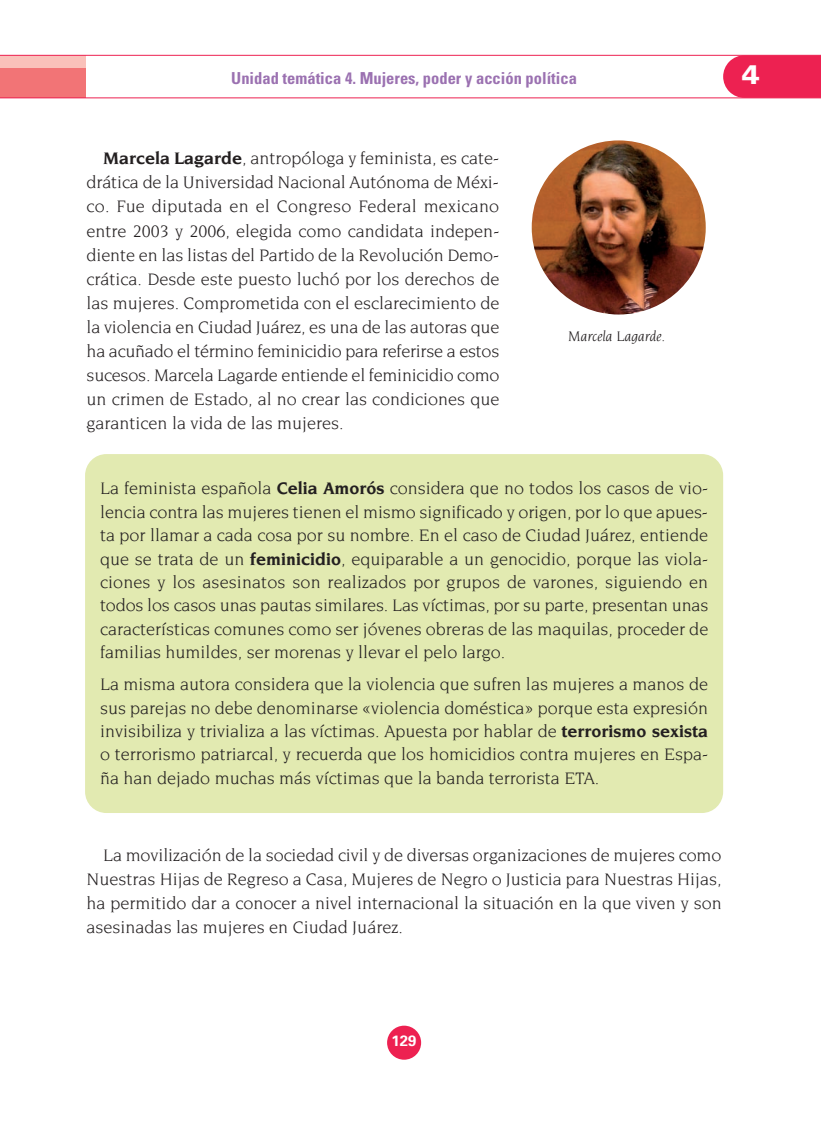
<style>
.page{position:relative;width:821px;height:1132px;background:#fff}
.page>*{position:absolute;margin:0;border:0;box-sizing:border-box;transform-origin:0 0}
.t1{font:900 27px "Univers";color:#fff}
.t2{font:18px/24px "Novarese";color:#231f20;text-align:justify}
.t3{font:700 condensed 16.5px "Univers";color:#9b71b1}
.t4{font:italic 15px "Novarese";color:#231f20}
.t5{font:700 15px "Univers";color:#fff}
.s1{font-weight:700}
</style>
<div class="page">
<div style="left:0;top:55px;width:85px;height:13px;background:#fac1ba"></div>
<div style="left:0;top:68px;width:85px;height:30px;background:#f27476"></div>
<div style="left:387px;top:1025px;width:34px;height:34px;background:#ed2151;border-radius:17px"></div>
<div style="left:723px;top:56px;width:98px;height:41px;background:#ed2151"></div>
<hr style="left:0;top:55px;width:821px;height:1px;background:#ed2151">
<hr style="left:0;top:97px;width:821px;height:1px;background:#ed2151">
<img style="left:531px;top:140px;width:174px;height:174px;border-radius:87px">
<div style="left:85px;top:454px;width:638px;height:358px;background:#e2eab1;border-radius:21px"></div>
<p class="t3" style="left:231px;top:72px;width:347px">Unidad temática 4. Mujeres, poder y acción política</p>
<p class="t1" style="left:741px;top:64px;width:20px">4</p>
<p class="t2" style="left:87px;top:147px;width:414px;text-indent:17px"><span class="s1">Marcela Lagarde</span>, antropóloga y feminista, es cate&shy;drática de la Universidad Nacional Autónoma de Méxi&shy;co. Fue diputada en el Congreso Federal mexicano entre 2003 y 2006, elegida como candidata indepen&shy;diente en las listas del Partido de la Revolución Demo&shy;crática. Desde este puesto luchó por los derechos de las mujeres. Comprometida con el esclarecimiento de la violencia en Ciudad Juárez, es una de las autoras que ha acuñado el término feminicidio para referirse a estos sucesos. Marcela Lagarde entiende el feminicidio como un crimen de Estado, al no crear las condiciones que garanticen la vida de las mujeres.</p>
<p class="t4" style="left:568px;top:330px;width:99px">Marcela Lagarde.</p>
<p class="t2" style="left:100px;top:477px;width:610px;line-height:23.4px">La feminista española <span class="s1">Celia Amorós</span> considera que no todos los casos de vio&shy;lencia contra las mujeres tienen el mismo significado y origen, por lo que apues&shy;ta por llamar a cada cosa por su nombre. En el caso de Ciudad Juárez, entiende que se trata de un <span class="s1">feminicidio</span>, equiparable a un genocidio, porque las viola&shy;ciones y los asesinatos son realizados por grupos de varones, siguiendo en todos los casos unas pautas similares. Las víctimas, por su parte, presentan unas características comunes como ser jóvenes obreras de las maquilas, proceder de familias humildes, ser morenas y llevar el pelo largo.</p>
<p class="t2" style="left:100px;top:673px;width:609px;line-height:23.4px">La misma autora considera que la violencia que sufren las mujeres a manos de sus parejas no debe denominarse «violencia doméstica» porque esta expresión invisibiliza y trivializa a las víctimas. Apuesta por hablar de <span class="s1">terrorismo sexista </span>o terrorismo patriarcal, y recuerda que los homicidios contra mujeres en Espa&shy;ña han dejado muchas más víctimas que la banda terrorista ETA.</p>
<p class="t2" style="left:87px;top:843px;width:636px;text-indent:17px">La movilización de la sociedad civil y de diversas organizaciones de mujeres como Nuestras Hijas de Regreso a Casa, Mujeres de Negro o Justicia para Nuestras Hijas, ha permitido dar a conocer a nivel internacional la situación en la que viven y son asesinadas las mujeres en Ciudad Juárez.</p>
<p class="t5" style="left:391px;top:1035px;width:27px">129</p>
</div>
